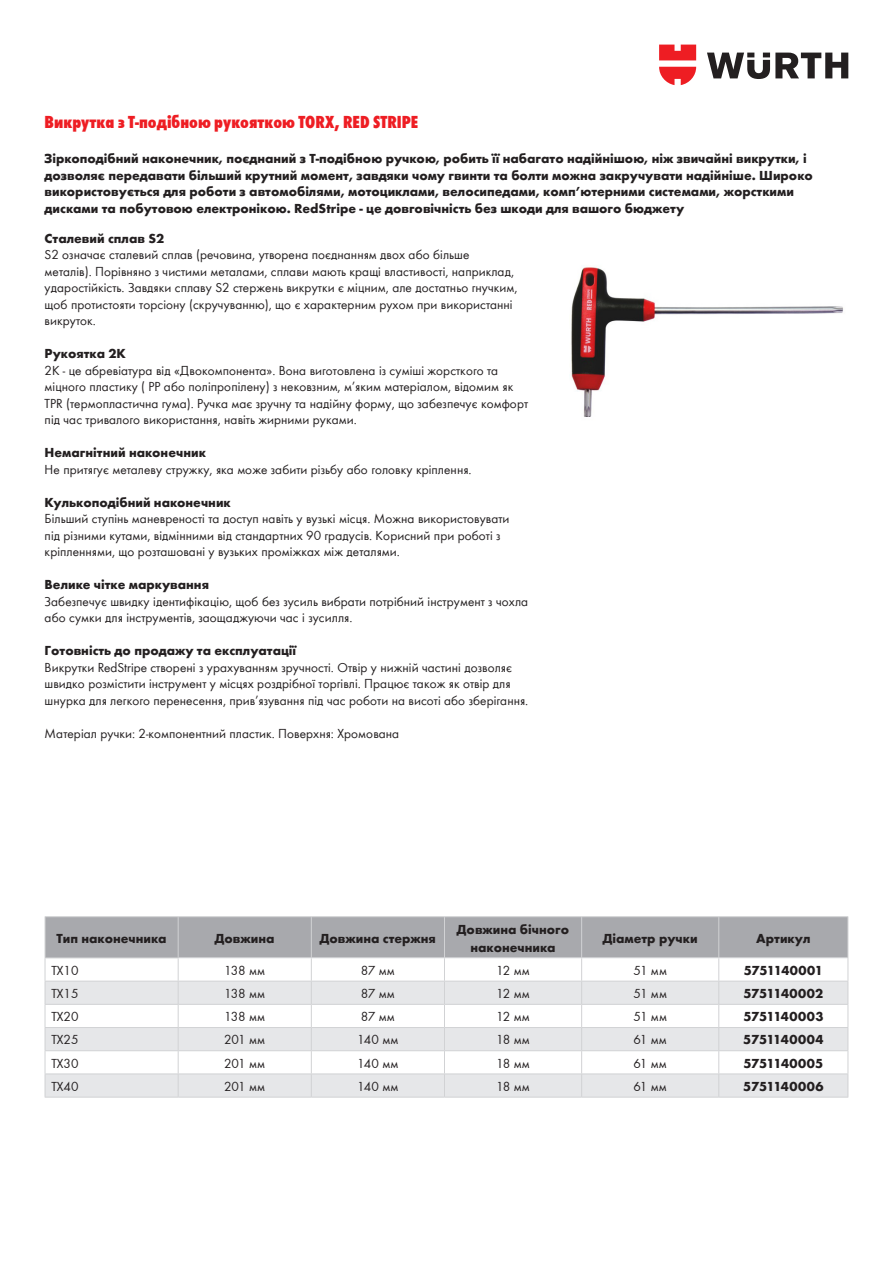
<style>
.page{position:relative;width:893px;height:1263px;background:#fff}
.page>*{position:absolute;margin:0;border:0;box-sizing:border-box;transform-origin:0 0}
.t1{font:800 condensed 18px "Wuerth";color:#ee1d23}
.Tab_A4_Content_9pt{font:13.5px/16.5px "Wuerth";color:#231f20}
.text_head{font:700 13.5px/16.5px "Wuerth";color:#231f20}
.Tab_A4_Content_9pt-2{font:700 13.5px "Wuerth";letter-spacing:-.01em;color:#231f20}
</style>
<div class="page">
<svg style="left:707px;top:53px;width:141px;height:26px"></svg>
<svg style="left:659px;top:45px;width:37px;height:40px"></svg>
<img style="left:571px;top:267px;width:272px;height:150px">
<hr style="left:45px;top:916px;width:133px;height:1px;background:#d1d2d4">
<hr style="left:178px;top:916px;width:133px;height:1px;background:#d1d2d4">
<hr style="left:311px;top:916px;width:133px;height:1px;background:#d1d2d4">
<hr style="left:444px;top:916px;width:138px;height:1px;background:#d1d2d4">
<hr style="left:582px;top:916px;width:137px;height:1px;background:#d1d2d4">
<hr style="left:719px;top:916px;width:129px;height:1px;background:#d1d2d4">
<hr style="left:45px;top:1097px;width:133px;height:1px;background:#d1d2d4">
<hr style="left:178px;top:1097px;width:133px;height:1px;background:#d1d2d4">
<hr style="left:311px;top:1097px;width:133px;height:1px;background:#d1d2d4">
<hr style="left:444px;top:1097px;width:138px;height:1px;background:#d1d2d4">
<hr style="left:582px;top:1097px;width:137px;height:1px;background:#d1d2d4">
<hr style="left:719px;top:1097px;width:129px;height:1px;background:#d1d2d4">
<svg style="left:45px;top:917px;width:804px;height:180px"></svg>
<p class="t1" style="left:45px;top:110px;width:375px">Викрутка з Т-подібною рукояткою TORX, RED STRIPE</p>
<p class="text_head" style="left:45px;top:150px;width:770px">Зіркоподібний наконечник, поєднаний з Т-подібною ручкою, робить її набагато надійнішою, ніж звичайні викрутки, і дозволяє передавати більший крутний момент, завдяки чому гвинти та болти можна закручувати надійніше. Широко використовується для роботи з автомобілями, мотоциклами, велосипедами, комп’ютерними системами, жорсткими дисками та побутовою електронікою. RedStripe - це довговічність без шкоди для вашого бюджету</p>
<p class="text_head" style="left:45px;top:229px;width:121px">Сталевий сплав S2</p>
<p class="Tab_A4_Content_9pt" style="left:45px;top:246px;width:474px">S2 означає сталевий сплав (речовина, утворена поєднанням двох або більше металів). Порівняно з чистими металами, сплави мають кращі властивості, наприклад, ударостійкість. Завдяки сплаву S2 стержень викрутки є міцним, але достатньо гнучким, щоб протистояти торсіону (скручуванню), що є характерним рухом при використанні викруток.</p>
<p class="text_head" style="left:45px;top:345px;width:83px">Рукоятка 2K</p>
<p class="Tab_A4_Content_9pt" style="left:45px;top:361px;width:485px">2K - це абревіатура від «Двокомпонента». Вона виготовлена із суміші жорсткого та міцного пластику ( PP або поліпропілену) з нековзним, м’яким матеріалом, відомим як TPR (термопластична гума). Ручка має зручну та надійну форму, що забезпечує комфорт під час тривалого використання, навіть жирними руками.</p>
<p class="text_head" style="left:45px;top:444px;width:163px">Немагнітний наконечник</p>
<p class="Tab_A4_Content_9pt" style="left:45px;top:460px;width:428px">Не притягує металеву стружку, яка може забити різьбу або головку кріплення.</p>
<p class="text_head" style="left:45px;top:493px;width:188px">Кулькоподібний наконечник</p>
<p class="Tab_A4_Content_9pt" style="left:45px;top:510px;width:466px">Більший ступінь маневреності та доступ навіть у вузькі місця. Можна використовувати під різними кутами, відмінними від стандартних 90 градусів. Корисний при роботі з кріпленнями, що розташовані у вузьких проміжках між деталями.</p>
<p class="text_head" style="left:45px;top:576px;width:166px">Велике чітке маркування</p>
<p class="Tab_A4_Content_9pt" style="left:45px;top:592px;width:485px">Забезпечує швидку ідентифікацію, щоб без зусиль вибрати потрібний інструмент з чохла або сумки для інструментів, заощаджуючи час і зусилля.</p>
<p class="text_head" style="left:45px;top:642px;width:253px">Готовність до продажу та експлуатації</p>
<p class="Tab_A4_Content_9pt" style="left:45px;top:658px;width:485px">Викрутки RedStripe створені з урахуванням зручності. Отвір у нижній частині дозволяє швидко розмістити інструмент у місцях роздрібної торгівлі. Працює також як отвір для шнурка для легкого перенесення, прив’язування під час роботи на висоті або зберігання.</p>
<p class="Tab_A4_Content_9pt" style="left:45px;top:724px;width:356px">Матеріал ручки: 2-компонентний пластик. Поверхня: Хромована</p>
<p class="text_head" style="left:57px;top:929px;width:112px">Тип наконечника</p>
<p class="text_head" style="left:215px;top:929px;width:61px">Довжина</p>
<p class="text_head" style="left:320px;top:929px;width:118px">Довжина стержня</p>
<p class="text_head" style="left:457px;top:919px;width:114px;line-height:18px;text-align:center">Довжина бічного наконечника</p>
<p class="text_head" style="left:603px;top:929px;width:96px">Діаметр ручки</p>
<p class="text_head" style="left:756px;top:929px;width:56px">Артикул</p>
<p class="Tab_A4_Content_9pt" style="left:51px;top:961px;width:29px">TX10</p>
<p class="Tab_A4_Content_9pt" style="left:224px;top:961px;width:42px">138 мм</p>
<p class="Tab_A4_Content_9pt" style="left:361px;top:961px;width:36px">87 мм</p>
<p class="Tab_A4_Content_9pt" style="left:496px;top:961px;width:35px">12 мм</p>
<p class="Tab_A4_Content_9pt" style="left:633px;top:961px;width:35px">51 мм</p>
<p class="Tab_A4_Content_9pt-2" style="left:744px;top:960px;width:81px">5751140001</p>
<p class="Tab_A4_Content_9pt" style="left:51px;top:984px;width:29px">TX15</p>
<p class="Tab_A4_Content_9pt" style="left:224px;top:984px;width:42px">138 мм</p>
<p class="Tab_A4_Content_9pt" style="left:361px;top:984px;width:36px">87 мм</p>
<p class="Tab_A4_Content_9pt" style="left:496px;top:984px;width:35px">12 мм</p>
<p class="Tab_A4_Content_9pt" style="left:633px;top:984px;width:35px">51 мм</p>
<p class="Tab_A4_Content_9pt-2" style="left:743px;top:983px;width:82px">5751140002</p>
<p class="Tab_A4_Content_9pt" style="left:51px;top:1008px;width:29px">TX20</p>
<p class="Tab_A4_Content_9pt" style="left:224px;top:1008px;width:42px">138 мм</p>
<p class="Tab_A4_Content_9pt" style="left:361px;top:1008px;width:36px">87 мм</p>
<p class="Tab_A4_Content_9pt" style="left:496px;top:1008px;width:35px">12 мм</p>
<p class="Tab_A4_Content_9pt" style="left:633px;top:1008px;width:35px">51 мм</p>
<p class="Tab_A4_Content_9pt-2" style="left:743px;top:1007px;width:82px">5751140003</p>
<p class="Tab_A4_Content_9pt" style="left:51px;top:1031px;width:29px">TX25</p>
<p class="Tab_A4_Content_9pt" style="left:224px;top:1031px;width:43px">201 мм</p>
<p class="Tab_A4_Content_9pt" style="left:357px;top:1031px;width:43px">140 мм</p>
<p class="Tab_A4_Content_9pt" style="left:496px;top:1031px;width:35px">18 мм</p>
<p class="Tab_A4_Content_9pt" style="left:633px;top:1031px;width:35px">61 мм</p>
<p class="Tab_A4_Content_9pt-2" style="left:743px;top:1030px;width:82px">5751140004</p>
<p class="Tab_A4_Content_9pt" style="left:51px;top:1054px;width:29px">TX30</p>
<p class="Tab_A4_Content_9pt" style="left:224px;top:1054px;width:43px">201 мм</p>
<p class="Tab_A4_Content_9pt" style="left:357px;top:1054px;width:43px">140 мм</p>
<p class="Tab_A4_Content_9pt" style="left:496px;top:1054px;width:35px">18 мм</p>
<p class="Tab_A4_Content_9pt" style="left:633px;top:1054px;width:35px">61 мм</p>
<p class="Tab_A4_Content_9pt-2" style="left:743px;top:1053px;width:82px">5751140005</p>
<p class="Tab_A4_Content_9pt" style="left:51px;top:1077px;width:29px">TX40</p>
<p class="Tab_A4_Content_9pt" style="left:224px;top:1077px;width:43px">201 мм</p>
<p class="Tab_A4_Content_9pt" style="left:357px;top:1077px;width:43px">140 мм</p>
<p class="Tab_A4_Content_9pt" style="left:496px;top:1077px;width:35px">18 мм</p>
<p class="Tab_A4_Content_9pt" style="left:633px;top:1077px;width:35px">61 мм</p>
<p class="Tab_A4_Content_9pt-2" style="left:743px;top:1076px;width:82px">5751140006</p>
</div>
